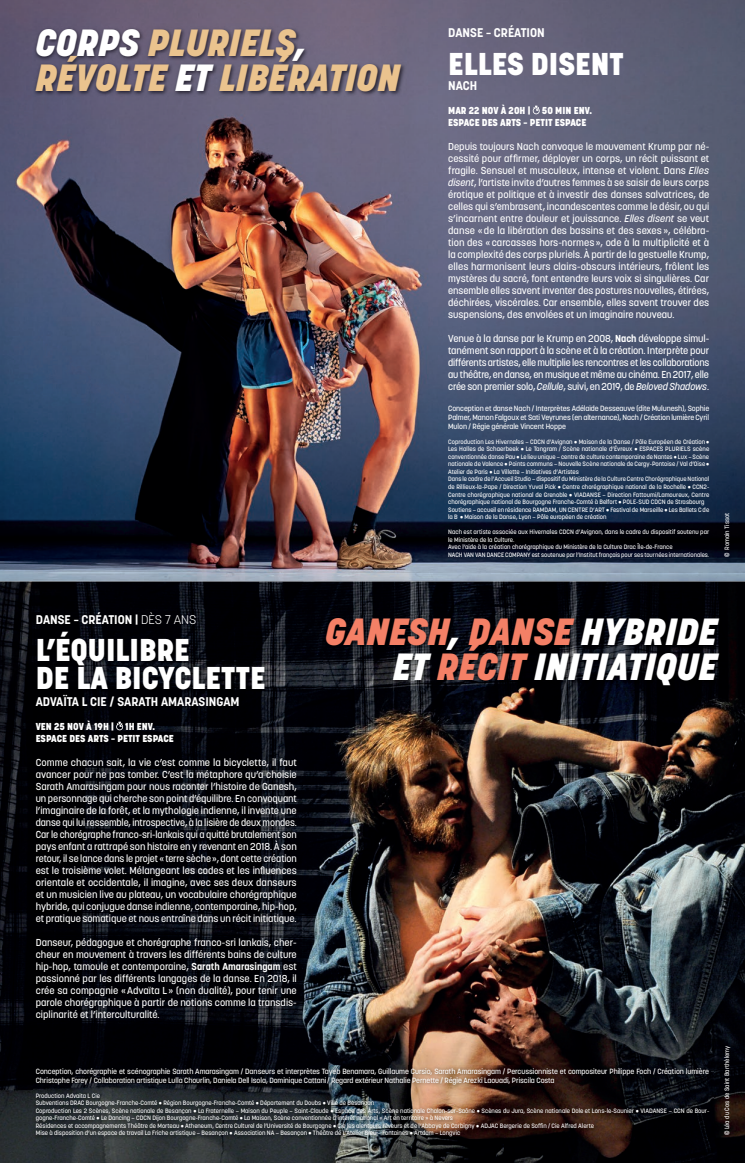
<style>
.page{position:relative;width:745px;height:1163px;background:#fff}
.page>*{position:absolute;margin:0;border:0;box-sizing:border-box;transform-origin:0 0}
.t1{font:italic 800 37.5px/35px "Korolev";color:#fff;text-align:right}
.t2{font:italic 800 37.5px/35px "Korolev";color:#eac38e}
.t3{font:800 31.25px/27.5px "Korolev";color:#fff}
.t4{font:700 12.5px "Korolev";color:#fff}
.t5{font:500 10px/12px "Korolev";letter-spacing:-.005em;color:#fff;text-align:justify}
.t6{font:800 10px/12px "Korolev";color:#fff}
.t7{font:500 7.5px/9px "Korolev";letter-spacing:-.01em;color:#fff;text-align:justify}
.t8{font:500 6.25px/7.5px "Korolev";color:#fff}
.s1{color:#fff}
.s2{font-style:italic}
.s3{font-weight:700}
.s4{font-weight:300}
.s5{color:#f48066}
</style>
<div class="page">
<img style="left:0;top:0;width:744px;height:1162px">
<svg style="left:532px;top:106px;width:7px;height:8px"></svg>
<img style="left:33px;top:609px;width:268px;height:415px">
<svg style="left:116px;top:721px;width:7px;height:9px"></svg>
<img style="left:33px;top:26px;width:373px;height:71px">
<img style="left:323px;top:615px;width:400px;height:76px">
<img style="left:33px;top:1064px;width:680px;height:76px">
<h1 class="t2" style="left:36px;top:26px;width:366px"><span class="s1">CORPS</span> PLURIELS<span class="s1">,<br></span>RÉVOLTE <span class="s1">ET</span> LIBÉRATION</h1>
<p class="t4" style="left:448px;top:25px;width:98px">DANSE – CRÉATION</p>
<h2 class="t3" style="left:448px;top:50px;width:177px">ELLES DISENT</h2>
<p class="t4" style="left:448px;top:77px;width:31px">NACH</p>
<p class="t6" style="left:448px;top:104px;width:145px">MAR 22 NOV À 20H | 50 MIN ENV.<br>ESPACE DES ARTS – PETIT ESPACE</p>
<p class="t5" style="left:448px;top:140px;width:262px">Depuis toujours Nach convoque le mouvement Krump par né&shy;cessité pour affirmer, déployer un corps, un récit puissant et fragile. Sensuel et musculeux, intense et violent. Dans <span class="s2">Elles disent</span>, l’artiste invite d’autres femmes à se saisir de leurs corps érotique et politique et à investir des danses salvatrices, de celles qui s’embrasent, incandescentes comme le désir, ou qui s’incarnent entre douleur et jouissance. <span class="s2">Elles disent</span> se veut danse « de la libération des bassins et des sexes », célébra&shy;tion des « carcasses hors-normes », ode à la multiplicité et à la complexité des corps pluriels. À partir de la gestuelle Krump, elles harmonisent leurs clairs-obscurs intérieurs, frôlent les mystères du sacré, font entendre leurs voix si singulières. Car ensemble elles savent inventer des postures nouvelles, étirées, déchirées, viscérales. Car ensemble, elles savent trouver des suspensions, des envolées et un imaginaire nouveau.</p>
<p class="t5" style="left:448px;top:332px;width:262px">Venue à la danse par le Krump en 2008, <span class="s3">Nach</span> développe simul&shy;tanément son rapport à la scène et à la création. Interprète pour différents artistes, elle multiplie les rencontres et les collaborations au théâtre, en danse, en musique et même au cinéma. En 2017, elle crée son premier solo, <span class="s2">Cellule</span>, suivi, en 2019, de <span class="s2">Beloved Shadows</span>.</p>
<p class="t7" style="left:448px;top:404px;width:262px">Conception et danse Nach / Interprètes Adélaïde Desseauve (dite Mulunesh), Sophie Palmer, Manon Falgoux et Sati Veyrunes (en alternance), Nach / Création lumière Cyril Mulon / Régie générale Vincent Hoppe</p>
<p class="t8" style="left:448px;top:438px;width:262px">Coproduction Les Hivernales – CDCN d’Avignon • Maison de la Danse / Pôle Européen de Création • Les Halles de Schaerbeek • Le Tangram / Scène nationale d’Évreux • ESPACES PLURIELS scène conventionnée danse Pau • Le lieu unique – centre de culture contemporaine de Nantes • Lux – Scène nationale de Valence • Points communs – Nouvelle Scène nationale de Cergy-Pontoise / Val d’Oise • Atelier de Paris • La Villette – Initiatives d’Artistes<br>Dans le cadre de l’Accueil Studio – dispositif du Ministère de la Culture Centre Chorégraphique National de Rillieux-la-Pape / Direction Yuval Pick • Centre chorégraphique national de la Rochelle • CCN2- Centre chorégraphique national de Grenoble • VIADANSE – Direction Fattoumi/Lamoureux, Centre chorégraphique national de Bourgogne Franche-Comté à Belfort • POLE-SUD CDCN de Strasbourg Soutiens – accueil en résidence RAMDAM, UN CENTRE D’ART • Festival de Marseille • Les Ballets C de la B • Maison de la Danse, Lyon – Pôle européen de création</p>
<p class="t8" style="left:448px;top:528px;width:262px">Nach est artiste associée aux Hivernales CDCN d’Avignon, dans le cadre du dispositif soutenu par le Ministère de la Culture.<br>Avec l’aide à la création chorégraphique du Ministère de la Culture Drac Île-de-France<br>NACH VAN VAN DANCE COMPANY est soutenue par l’Institut français pour ses tournées internationales.</p>
<p class="t8" style="left:722px;top:556px;width:45px;rotate:-90deg">© Romain Tissot</p>
<p class="t4" style="left:36px;top:611px;width:162px">DANSE – CRÉATION | <span class="s4">DÈS 7 ANS</span></p>
<h2 class="t3" style="left:36px;top:636px;width:231px">L’ÉQUILIBRE<br>DE LA BICYCLETTE</h2>
<p class="t4" style="left:36px;top:693px;width:205px">ADVAÏTA L CIE / SARATH AMARASINGAM</p>
<p class="t6" style="left:36px;top:720px;width:140px">VEN 25 NOV À 19H | 1H ENV.<br>ESPACE DES ARTS – PETIT ESPACE</p>
<p class="t5" style="left:36px;top:756px;width:262px">Comme chacun sait, la vie c’est comme la bicyclette, il faut avancer pour ne pas tomber. C’est la métaphore qu’a choisie Sarath Amarasingam pour nous raconter l’histoire de Ganesh, un personnage qui cherche son point d’équilibre. En convoquant l’imaginaire de la forêt, et la mythologie indienne, il invente une danse qui lui ressemble, introspective, à la lisière de deux mondes.<br>Car le chorégraphe franco-sri-lankais qui a quitté brutalement son pays enfant a rattrapé son histoire en y revenant en 2018. À son retour, il se lance dans le projet « terre sèche », dont cette création est le troisième volet. Mélangeant les codes et les influences orientale et occidentale, il imagine, avec ses deux danseurs et un musicien live au plateau, un vocabulaire chorégraphique hybride, qui conjugue danse indienne, contemporaine, hip-hop, et pratique somatique et nous entraîne dans un récit initiatique.</p>
<p class="t5" style="left:36px;top:936px;width:262px">Danseur, pédagogue et chorégraphe franco-sri lankais, cher&shy;cheur en mouvement à travers les différents bains de culture hip-hop, tamoule et contemporaine, <span class="s3">Sarath Amarasingam</span> est passionné par les différents langages de la danse. En 2018, il crée sa compagnie « Advaïta L » (non dualité), pour tenir une parole chorégraphique à partir de notions comme la transdis&shy;ciplinarité et l’interculturalité.</p>
<h1 class="t1" style="left:325px;top:614px;width:393px"><span class="s5">GANESH</span>, <span class="s5">DANSE</span> HYBRIDE<br>ET <span class="s5">RÉCIT</span> INITIATIQUE</h1>
<p class="t7" style="left:36px;top:1066px;width:674px">Conception, chorégraphie et scénographie Sarath Amarasingam / Danseurs et interprètes Tayeb Benamara, Guillaume Cursio, Sarath Amarasingam / Percussionniste et compositeur Philippe Foch / Création lumière<br>Christophe Forey / Collaboration artistique Lulla Chourlin, Daniela Dell Isola, Dominique Cattani / Regard extérieur Nathalie Pernette / Régie Arezki Laouadi, Priscila Costa</p>
<p class="t8" style="left:36px;top:1091px;width:674px">Production Advaïta L Cie<br>Subventions DRAC Bourgogne-Franche-Comté • Région Bourgogne-Franche-Comté • Département du Doubs • Ville de Besançon<br>Coproduction Les 2 Scènes, Scène nationale de Besançon • La Fraternelle – Maison du Peuple – Saint-Claude • Espace des Arts, Scène nationale Chalon-sur-Saône • Scènes du Jura, Scène nationale Dole et Lons-le-Saunier • VIADANSE – CCN de Bour&shy;gogne-Franche-Comté • Le Dancing – CDCN Dijon Bourgogne-Franche-Comté • La Maison, Scène conventionnée d’intérêt national « Art en territoire » à Nevers<br>Résidences et accompagnements Théâtre de Morteau • Atheneum, Centre Culturel de l’Université de Bourgogne • Cie les alentours rêveurs et de l’Abbaye de Corbigny • ADJAC Bergerie de Soffin / Cie Alfred Alerte<br>Mise à disposition d’un espace de travail La Friche artistique – Besançon • Association NA – Besançon • Théâtre de L’Atelier Bleu – Fontaines • Artdam – Longvic</p>
<p class="t8" style="left:722px;top:1135px;width:91px;rotate:-90deg">© Lé a du Cos de Saint Barthè lemy</p>
</div>
